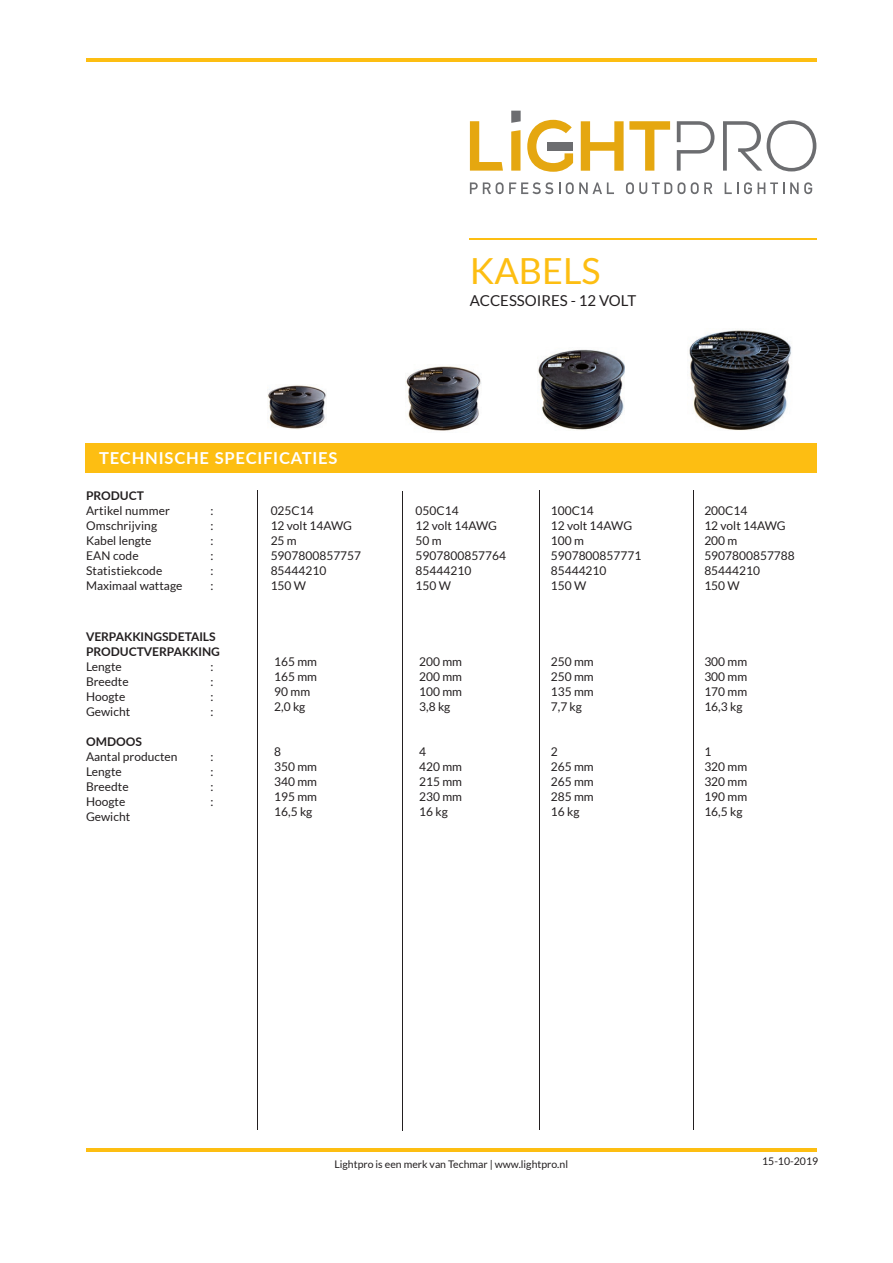
<style>
.page{position:relative;width:893px;height:1263px;background:#fff}
.page>*{position:absolute;margin:0;border:0;box-sizing:border-box;transform-origin:0 0}
.t1{font:36px "Lato";color:#fdbe12}
.t2{font:700 16.5px "Lato";letter-spacing:.05em;color:#fff}
.t3{font:15px "Lato";color:#231f20}
.t4{font:12px/15px "Lato";color:#231f20}
.t5{font:700 12px/15px "Lato";color:#231f20}
.t6{font:10.5px "Lato";color:#231f20}
</style>
<div class="page">
<div style="left:85px;top:443px;width:731px;height:30px;background:#fdbe12"></div>
<svg style="left:581px;top:121px;width:89px;height:50px"></svg>
<svg style="left:527px;top:120px;width:46px;height:52px"></svg>
<svg style="left:511px;top:130px;width:9px;height:41px"></svg>
<svg style="left:470px;top:121px;width:33px;height:50px"></svg>
<svg style="left:511px;top:111px;width:10px;height:12px"></svg>
<svg style="left:677px;top:120px;width:139px;height:51px"></svg>
<div style="left:548px;top:142px;width:25px;height:9px;background:#6c6d70"></div>
<svg style="left:470px;top:182px;width:83px;height:12px"></svg>
<svg style="left:559px;top:182px;width:1px;height:12px"></svg>
<svg style="left:566px;top:182px;width:48px;height:12px"></svg>
<svg style="left:626px;top:182px;width:59px;height:12px"></svg>
<svg style="left:691px;top:182px;width:21px;height:12px"></svg>
<svg style="left:725px;top:182px;width:59px;height:12px"></svg>
<svg style="left:790px;top:182px;width:22px;height:12px"></svg>
<hr style="left:86px;top:1148px;width:730px;height:3px;background:#fdbe12">
<hr style="left:86px;top:59px;width:730px;height:3px;background:#fdbe12">
<hr style="left:469px;top:239px;width:347px;height:1px;background:#fdbe12">
<hr style="left:258px;top:490px;width:1px;height:640px;background:#231f20">
<hr style="left:693px;top:490px;width:1px;height:640px;background:#231f20">
<hr style="left:539px;top:490px;width:1px;height:640px;background:#231f20">
<hr style="left:402px;top:491px;width:1px;height:639px;background:#231f20">
<img style="left:689px;top:330px;width:103px;height:101px">
<img style="left:538px;top:349px;width:87px;height:81px">
<img style="left:405px;top:366px;width:76px;height:65px">
<img style="left:267px;top:385px;width:60px;height:45px">
<h2 class="t2" style="left:99px;top:446px;width:240px">TECHNISCHE SPECIFICATIES</h2>
<h1 class="t1" style="left:470px;top:251px;width:132px">KABELS</h1>
<p class="t3" style="left:470px;top:292px;width:168px">ACCESSOIRES - 12 VOLT</p>
<p class="t5" style="left:86px;top:488px;width:59px">PRODUCT</p>
<p class="t4" style="left:86px;top:503px;width:85px">Artikel nummer</p>
<p class="t4" style="left:211px;top:503px;width:5px">:</p>
<p class="t4" style="left:86px;top:518px;width:73px">Omschrijving</p>
<p class="t4" style="left:211px;top:518px;width:5px">:</p>
<p class="t4" style="left:86px;top:533px;width:67px">Kabel lengte</p>
<p class="t4" style="left:211px;top:533px;width:5px">:</p>
<p class="t4" style="left:86px;top:548px;width:54px">EAN code</p>
<p class="t4" style="left:211px;top:548px;width:5px">:</p>
<p class="t4" style="left:86px;top:563px;width:78px">Statistiekcode</p>
<p class="t4" style="left:211px;top:563px;width:5px">:</p>
<p class="t4" style="left:86px;top:578px;width:98px">Maximaal wattage</p>
<p class="t4" style="left:211px;top:578px;width:5px">:</p>
<p class="t5" style="left:86px;top:629px;width:135px">VERPAKKINGSDETAILS<br>PRODUCTVERPAKKING</p>
<p class="t4" style="left:86px;top:659px;width:37px">Lengte</p>
<p class="t4" style="left:211px;top:659px;width:5px">:</p>
<p class="t4" style="left:86px;top:674px;width:44px">Breedte</p>
<p class="t4" style="left:211px;top:674px;width:5px">:</p>
<p class="t4" style="left:86px;top:689px;width:41px">Hoogte</p>
<p class="t4" style="left:211px;top:689px;width:5px">:</p>
<p class="t4" style="left:86px;top:704px;width:46px">Gewicht</p>
<p class="t4" style="left:211px;top:704px;width:5px">:</p>
<p class="t5" style="left:86px;top:734px;width:58px">OMDOOS</p>
<p class="t4" style="left:86px;top:749px;width:93px">Aantal producten</p>
<p class="t4" style="left:211px;top:749px;width:5px">:</p>
<p class="t4" style="left:86px;top:764px;width:37px">Lengte</p>
<p class="t4" style="left:211px;top:764px;width:5px">:</p>
<p class="t4" style="left:86px;top:779px;width:44px">Breedte</p>
<p class="t4" style="left:211px;top:779px;width:5px">:</p>
<p class="t4" style="left:86px;top:794px;width:41px">Hoogte</p>
<p class="t4" style="left:211px;top:794px;width:5px">:</p>
<p class="t4" style="left:86px;top:809px;width:46px">Gewicht</p>
<p class="t4" style="left:271px;top:503px;width:92px">025C14<br>12 volt 14AWG<br>25 m<br>5907800857757<br>85444210<br>150 W</p>
<p class="t4" style="left:551px;top:503px;width:92px">100C14<br>12 volt 14AWG<br>100 m<br>5907800857771<br>85444210<br>150 W</p>
<p class="t4" style="left:704px;top:503px;width:92px">200C14<br>12 volt 14AWG<br>200 m<br>5907800857788<br>85444210<br>150 W</p>
<p class="t4" style="left:416px;top:503px;width:92px">050C14<br>12 volt 14AWG<br>50 m<br>5907800857764<br>85444210<br>150 W</p>
<p class="t4" style="left:274px;top:654px;width:44px">165 mm<br>165 mm<br>90 mm<br>2,0 kg</p>
<p class="t4" style="left:274px;top:744px;width:44px">8<br>350 mm<br>340 mm<br>195 mm<br>16,5 kg</p>
<p class="t4" style="left:419px;top:654px;width:44px;text-align:justify">200 mm 200 mm 100 mm 3,8 kg</p>
<p class="t4" style="left:419px;top:744px;width:44px">4<br>420 mm<br>215 mm<br>230 mm<br>16 kg</p>
<p class="t4" style="left:551px;top:654px;width:44px;text-align:justify">250 mm 250 mm 135 mm 7,7 kg</p>
<p class="t4" style="left:551px;top:744px;width:44px">2<br>265 mm<br>265 mm<br>285 mm<br>16 kg</p>
<p class="t4" style="left:704px;top:654px;width:44px;text-align:justify">300 mm 300 mm 170 mm 16,3 kg</p>
<p class="t4" style="left:704px;top:744px;width:44px">1<br>320 mm<br>320 mm<br>190 mm<br>16,5 kg</p>
<p class="t6" style="left:334px;top:1158px;width:235px">Lightpro is een merk van Techmar | www.lightpro.nl</p>
<p class="t6" style="left:762px;top:1155px;width:58px">15-10-2019</p>
</div>
